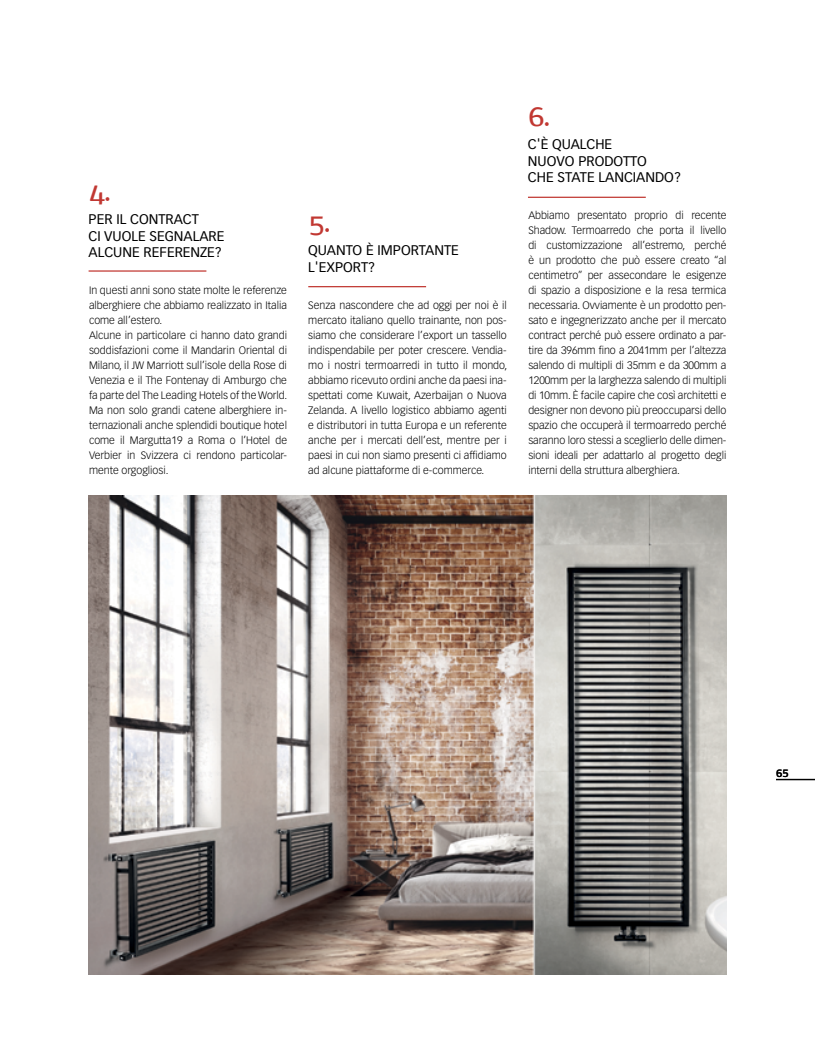
<style>
.page{position:relative;width:815px;height:1063px;background:#fff}
.page>*{position:absolute;margin:0;border:0;box-sizing:border-box;transform-origin:0 0}
.t1{font:600 27.5px "St Marie Pro";color:#c13832}
.t2{font:13.75px/16.5px "Vectora LT Std";color:#000}
.t3{font:600 11.25px "Titillium";color:#000}
.t4{font:300 10.62px/15px "Vectora LT Std";color:#000;text-align:justify}
</style>
<div class="page">
<hr style="left:89px;top:270px;width:117px;height:2px;background:#c13832">
<hr style="left:528px;top:197px;width:118px;height:1px;background:#c13832">
<img style="left:89px;top:495px;width:638px;height:479px">
<hr style="left:308px;top:286px;width:118px;height:1px;background:#c13832">
<hr style="left:776px;top:779px;width:39px;height:1px;background:#000">
<h1 class="t1" style="left:89px;top:174px;width:24px">4.</h1>
<p class="t2" style="left:89px;top:211px;width:137px">PER IL CONTRACT<br>CI VUOLE SEGNALARE<br>ALCUNE REFERENZE?</p>
<p class="t4" style="left:89px;top:283px;width:200px;text-align:left">In questi anni sono state molte le referenze alberghiere che abbiamo realizzato in Italia come all’estero.<br>Alcune in particolare ci hanno dato grandi soddisfazioni come il Mandarin Oriental di Milano, il JW Marriott sull’isole della Rose di Venezia e il The Fontenay di Amburgo che fa parte del The Leading Hotels of the World.<br>Ma non solo grandi catene alberghiere in&shy;ternazionali anche splendidi boutique hotel come il Margutta19 a Roma o l’Hotel de Verbier in Svizzera ci rendono particolar&shy;mente orgogliosi.</p>
<h1 class="t1" style="left:309px;top:205px;width:23px">5.</h1>
<p class="t2" style="left:308px;top:242px;width:152px">QUANTO È IMPORTANTE<br>L'EXPORT?</p>
<p class="t4" style="left:308px;top:298px;width:200px">Senza nascondere che ad oggi per noi è il mercato italiano quello trainante, non pos&shy;siamo che considerare l’export un tassello indispendabile per poter crescere. Vendia&shy;mo i nostri termoarredi in tutto il mondo, abbiamo ricevuto ordini anche da paesi ina&shy;spettati come Kuwait, Azerbaijan o Nuova Zelanda. A livello logistico abbiamo agenti e distributori in tutta Europa e un referente anche per i mercati dell’est, mentre per i paesi in cui non siamo presenti ci affidiamo ad alcune piattaforme di e-commerce.</p>
<h1 class="t1" style="left:528px;top:99px;width:23px">6.</h1>
<p class="t2" style="left:528px;top:136px;width:155px">C'È QUALCHE<br>NUOVO PRODOTTO<br>CHE STATE LANCIANDO?</p>
<p class="t4" style="left:528px;top:208px;width:199px">Abbiamo presentato proprio di recente Shadow. Termoarredo che porta il livello di customizzazione all’estremo, perché è un prodotto che può essere creato “al centimetro” per assecondare le esigenze di spazio a disposizione e la resa termica necessaria. Ovviamente è un prodotto pen&shy;sato e ingegnerizzato anche per il mercato contract perché può essere ordinato a par&shy;tire da 396mm fino a 2041mm per l’altezza salendo di multipli di 35mm e da 300mm a 1200mm per la larghezza salendo di multipli di 10mm. È facile capire che così architetti e designer non devono più preoccuparsi dello spazio che occuperà il termoarredo perché saranno loro stessi a sceglierlo delle dimen&shy;sioni ideali per adattarlo al progetto degli interni della struttura alberghiera.</p>
<p class="t3" style="left:776px;top:765px;width:14px">65</p>
</div>
